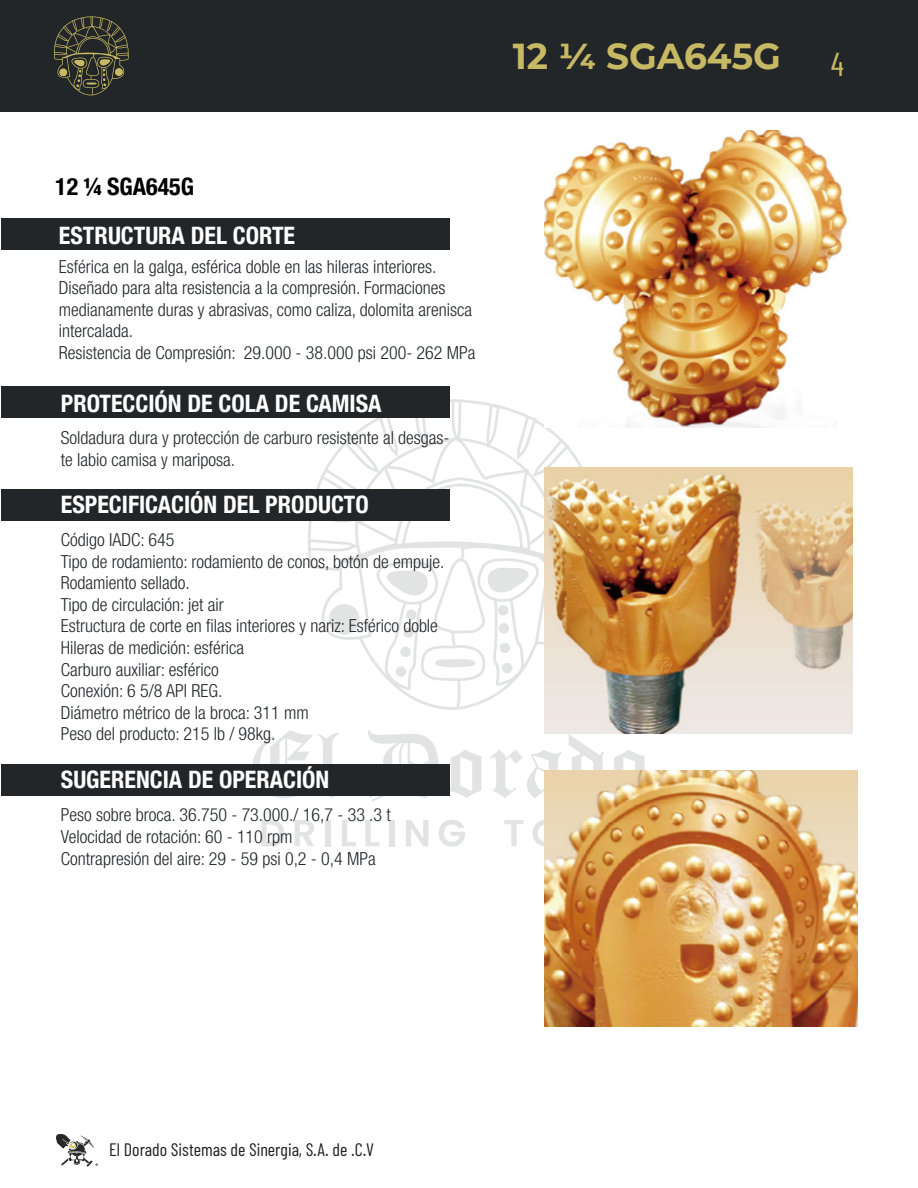
<style>
.page{position:relative;width:918px;height:1188px;background:#fff}
.page>*{position:absolute;margin:0;border:0;box-sizing:border-box;transform-origin:0 0}
.t1{font:700 36px "Montserrat";color:#c7b964}
.t2{font:33px "Barlow Condensed";color:#c7b964}
.t3{font:700 condensed 24px "Helvetica Neue LT Com";color:#fff}
.t4{font:700 condensed 24px "Helvetica Neue LT Com";color:#000}
.t5{font:300 condensed 18px/21.6px "Helvetica Neue LT Com";color:#222628}
.t6{font:18px "Barlow Condensed";color:#231f20}
</style>
<div class="page">
<div style="left:1px;top:0;width:917px;height:112px;background:#222628"></div>
<svg style="left:54px;top:16px;width:75px;height:80px"></svg>
<img style="left:56px;top:1134px;width:14px;height:15px">
<img style="left:67px;top:1141px;width:19px;height:13px">
<img style="left:69px;top:1153px;width:16px;height:12px">
<img style="left:80px;top:1135px;width:14px;height:14px">
<svg style="left:61px;top:1158px;width:7px;height:8px"></svg>
<svg style="left:70px;top:1143px;width:5px;height:5px"></svg>
<svg style="left:85px;top:1159px;width:13px;height:8px"></svg>
<svg style="left:490px;top:734px;width:114px;height:64px"></svg>
<svg style="left:611px;top:750px;width:33px;height:21px"></svg>
<svg style="left:308px;top:399px;width:293px;height:311px"></svg>
<svg style="left:252px;top:730px;width:87px;height:68px"></svg>
<svg style="left:368px;top:730px;width:71px;height:72px"></svg>
<svg style="left:450px;top:750px;width:31px;height:48px"></svg>
<svg style="left:261px;top:820px;width:23px;height:26px"></svg>
<svg style="left:295px;top:820px;width:19px;height:26px"></svg>
<div style="left:325px;top:820px;width:5px;height:26px;background:#e2e3e3"></div>
<svg style="left:342px;top:820px;width:14px;height:26px"></svg>
<svg style="left:365px;top:820px;width:14px;height:26px"></svg>
<div style="left:389px;top:820px;width:5px;height:26px;background:#e2e3e3"></div>
<svg style="left:406px;top:820px;width:22px;height:26px"></svg>
<svg style="left:439px;top:820px;width:26px;height:27px"></svg>
<svg style="left:504px;top:820px;width:20px;height:26px"></svg>
<svg style="left:532px;top:820px;width:13px;height:27px"></svg>
<div style="left:2px;top:219px;width:448px;height:31px;background:#222628"></div>
<div style="left:2px;top:387px;width:448px;height:31px;background:#222628"></div>
<div style="left:2px;top:489px;width:448px;height:31px;background:#222628"></div>
<div style="left:2px;top:764px;width:448px;height:32px;background:#222628"></div>
<img style="left:544px;top:130px;width:303px;height:297px">
<img style="left:544px;top:468px;width:308px;height:265px">
<img style="left:545px;top:771px;width:313px;height:255px">
<p class="t1" style="left:513px;top:30px;width:270px">12 ¼ SGA645G</p>
<p class="t4" style="left:55px;top:172px;width:140px">12 ¼ SGA645G</p>
<p class="t3" style="left:59px;top:221px;width:238px">ESTRUCTURA DEL CORTE</p>
<p class="t5" style="left:59px;top:255px;width:379px">Esférica en la galga, esférica doble en las hileras interiores.</p>
<p class="t5" style="left:59px;top:277px;width:415px">Diseñado para alta resistencia a la compresión. Formaciones medianamente duras y abrasivas, como caliza, dolomita arenisca intercalada.</p>
<p class="t5" style="left:59px;top:342px;width:418px">Resistencia de Compresión: 29.000 - 38.000 psi 200- 262 MPa</p>
<p class="t3" style="left:61px;top:389px;width:322px">PROTECCIÓN DE COLA DE CAMISA</p>
<p class="t5" style="left:61px;top:427px;width:390px">Soldadura dura y protección de carburo resistente al desgas&shy;te labio camisa y mariposa.</p>
<p class="t3" style="left:61px;top:490px;width:309px">ESPECIFICACIÓN DEL PRODUCTO</p>
<p class="t5" style="left:61px;top:529px;width:115px">Código IADC: 645</p>
<p class="t5" style="left:61px;top:550px;width:385px">Tipo de rodamiento: rodamiento de conos, botón de empuje.<br>Rodamiento sellado.</p>
<p class="t5" style="left:61px;top:594px;width:164px">Tipo de circulación: jet air</p>
<p class="t5" style="left:61px;top:615px;width:379px">Estructura de corte en filas interiores y nariz: Esférico doble</p>
<p class="t5" style="left:61px;top:637px;width:185px">Hileras de medición: esférica</p>
<p class="t5" style="left:61px;top:658px;width:159px">Carburo auxiliar: esférico</p>
<p class="t5" style="left:61px;top:680px;width:163px">Conexión: 6 5/8 API REG.</p>
<p class="t5" style="left:61px;top:702px;width:249px">Diámetro métrico de la broca: 311 mm</p>
<p class="t5" style="left:61px;top:723px;width:216px">Peso del producto: 215 lb / 98kg.</p>
<p class="t3" style="left:61px;top:765px;width:270px">SUGERENCIA DE OPERACIÓN</p>
<p class="t5" style="left:61px;top:804px;width:331px">Peso sobre broca. 36.750 - 73.000./ 16,7 - 33 .3 t</p>
<p class="t5" style="left:61px;top:826px;width:233px">Velocidad de rotación: 60 - 110 rpm</p>
<p class="t5" style="left:61px;top:847px;width:316px">Contrapresión del aire: 29 - 59 psi 0,2 - 0,4 MPa</p>
<h2 class="t2" style="left:831px;top:43px;width:15px">4</h2>
<p class="t6" style="left:109px;top:1139px;width:266px">El Dorado Sistemas de Sinergia, S.A. de .C.V</p>
</div>
